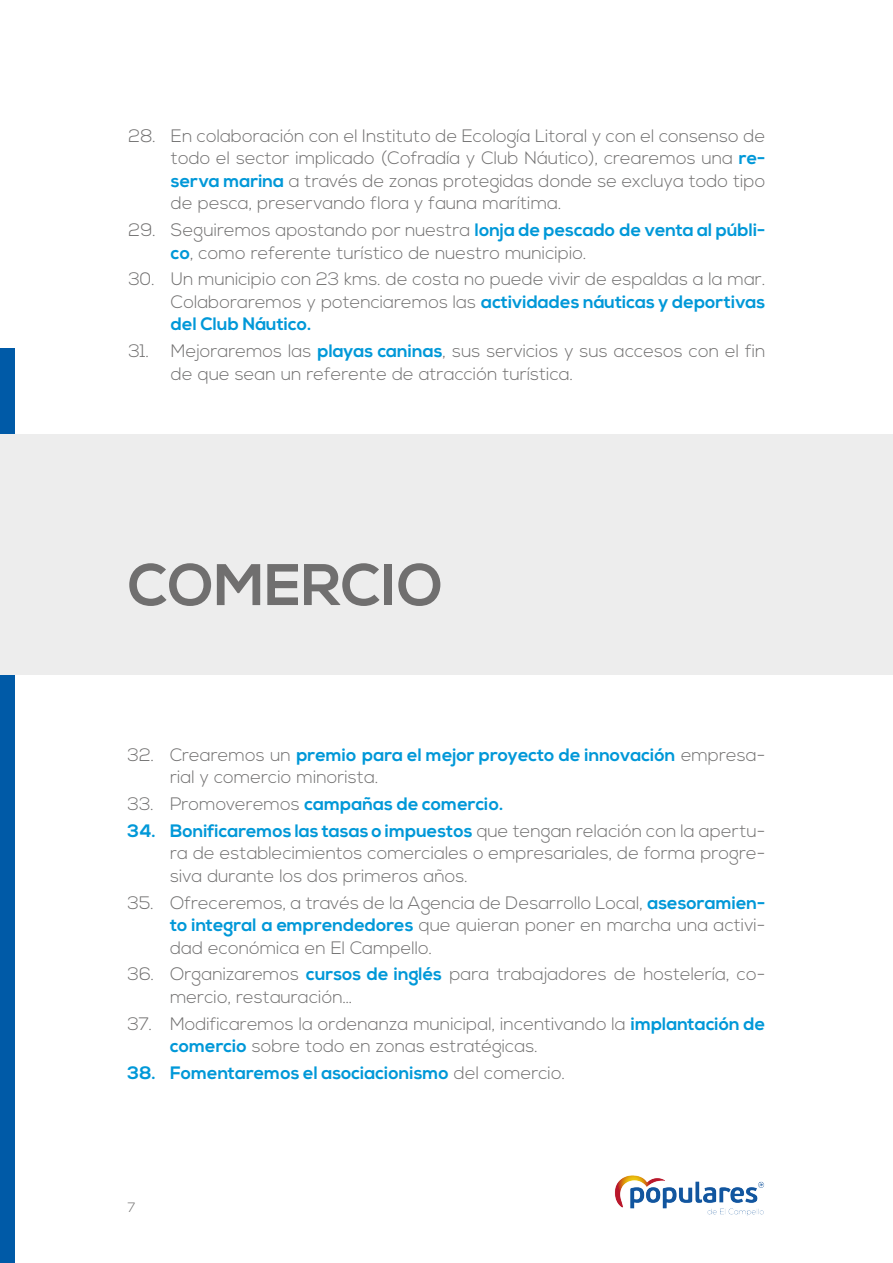
<style>
.page{position:relative;width:893px;height:1263px;background:#fff}
.page>*{position:absolute;margin:0;border:0;box-sizing:border-box;transform-origin:0 0}
.t1{font:700 58.5px "Nexa";color:#706f6f}
.t2{font:300 18px/22.5px "Nexa";color:#706f6f}
.t3{font:700 18px "Nexa";color:#0098d8}
.t4{font:300 13.5px "Nexa";color:#706f6f}
.s1{font-weight:700;color:#0098d8}
.s2{font-weight:300;color:#706f6f}
</style>
<div class="page">
<img style="left:614px;top:1175px;width:151px;height:41px">
<div style="left:0;top:349px;width:14px;height:914px;background:#005aa7"></div>
<div style="left:0;top:435px;width:893px;height:240px;background:#ededed"></div>
<p class="t2" style="left:171px;top:125px;width:596px;text-align:justify;text-indent:-43px">28. En colaboración con el Instituto de Ecología Litoral y con el consenso de todo el sector implicado (Cofradía y Club Náutico), crearemos una <span class="s1">re&shy;serva marina</span> a través de zonas protegidas donde se excluya todo tipo de pesca, preservando flora y fauna marítima.</p>
<p class="t2" style="left:171px;top:220px;width:596px;text-indent:-43px">29. Seguiremos apostando por nuestra <span class="s1">lonja de pescado de venta al públi&shy;co</span>, como referente turístico de nuestro municipio.</p>
<p class="t2" style="left:171px;top:269px;width:596px;text-align:justify;text-indent:-43px">30. Un municipio con 23 kms. de costa no puede vivir de espaldas a la mar.<br>Colaboraremos y potenciaremos las <span class="s1">actividades náuticas y deportivas del Club Náutico.</span></p>
<p class="t2" style="left:171px;top:341px;width:596px;text-indent:-43px">31. Mejoraremos las <span class="s1">playas caninas</span>, sus servicios y sus accesos con el fin de que sean un referente de atracción turística.</p>
<h1 class="t1" style="left:128px;top:551px;width:317px">COMERCIO</h1>
<p class="t2" style="left:170px;top:744px;width:597px;text-indent:-43px">32. Crearemos un <span class="s1">premio para el mejor proyecto de innovación</span> empresa&shy;rial y comercio minorista.</p>
<p class="t3" style="left:128px;top:793px;width:377px"><span class="s2">33. Promoveremos</span> campañas de comercio.</p>
<p class="t2" style="left:170px;top:820px;width:597px;text-align:justify;text-indent:-43px"><span class="s1">34. Bonificaremos las tasas o impuestos</span> que tengan relación con la apertu&shy;ra de establecimientos comerciales o empresariales, de forma progre&shy;siva durante los dos primeros años.</p>
<p class="t2" style="left:170px;top:892px;width:597px;text-align:justify;text-indent:-43px">35. Ofreceremos, a través de la Agencia de Desarrollo Local, <span class="s1">asesoramien&shy;to integral a emprendedores</span> que quieran poner en marcha una activi&shy;dad económica en El Campello.</p>
<p class="t2" style="left:170px;top:964px;width:597px;text-indent:-43px">36. Organizaremos <span class="s1">cursos de inglés</span> para trabajadores de hostelería, co&shy;mercio, restauración…</p>
<p class="t2" style="left:170px;top:1013px;width:597px;text-indent:-43px">37. Modificaremos la ordenanza municipal, incentivando la <span class="s1">implantación de comercio</span> sobre todo en zonas estratégicas.</p>
<p class="t3" style="left:128px;top:1062px;width:439px">38. Fomentaremos el asociacionismo <span class="s2">del comercio.</span></p>
<p class="t4" style="left:128px;top:1199px;width:9px">7</p>
</div>
